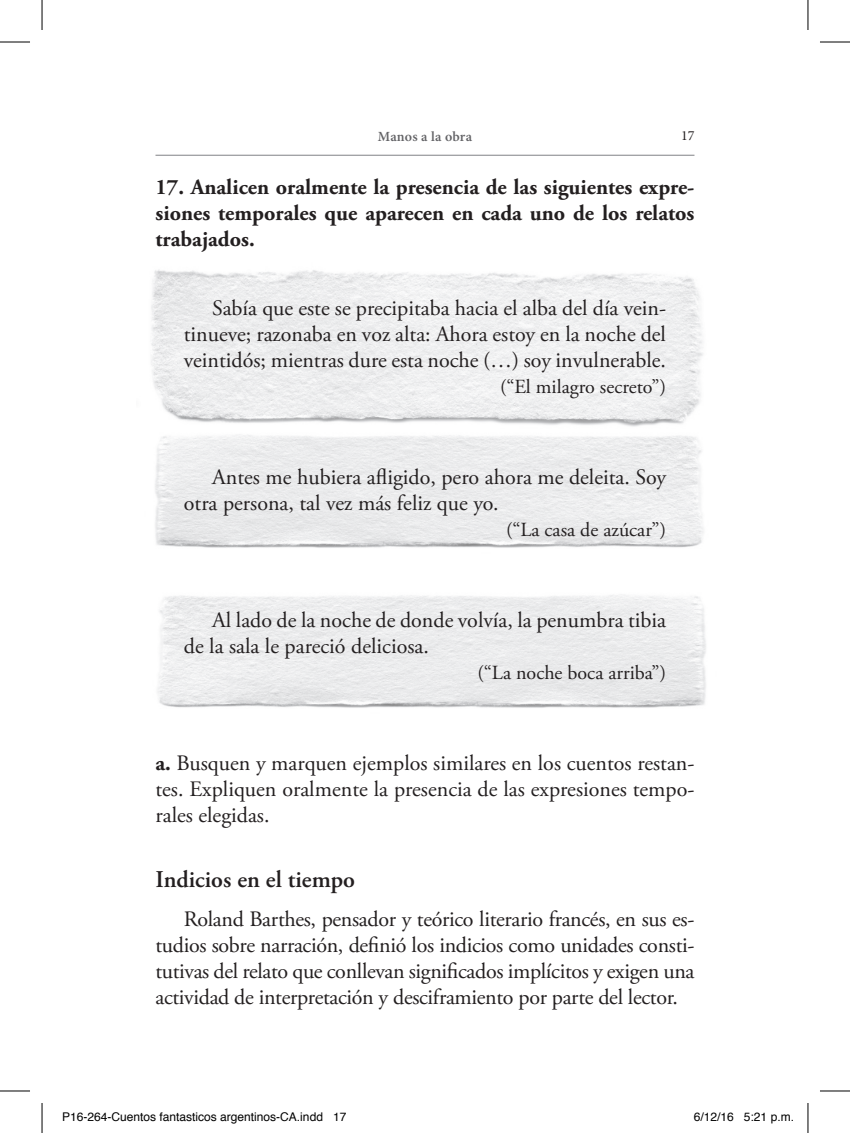
<style>
.page{position:relative;width:850px;height:1133px;background:#fff}
.page>*{position:absolute;margin:0;border:0;box-sizing:border-box;transform-origin:0 0}
.t1{font:600 24px "Adobe Garamond Pro";color:#231f20}
.t2{font:22px/26px "Adobe Garamond Pro";color:#231f20;text-align:justify}
.t3{font:700 22px/26px "Adobe Garamond Pro";color:#231f20;text-align:justify}
.t4{font:20px "Adobe Garamond Pro";color:#231f20}
.t5{font:600 14px "Minion Pro";letter-spacing:.01em;color:#636366}
.t6{font:14px "Minion Pro";color:#231f20}
.t7{font:12px "Helvetica";color:#000}
.s1{font-weight:700}
</style>
<div class="page">
<hr style="left:155px;top:155px;width:539px;height:1px;background:#808285">
<img style="left:151px;top:270px;width:552px;height:157px">
<img style="left:155px;top:434px;width:549px;height:114px">
<img style="left:157px;top:594px;width:549px;height:114px">
<hr style="left:0;top:42px;width:30px;height:1px;background:#000">
<hr style="left:819px;top:42px;width:30px;height:1px;background:#000">
<hr style="left:0;top:1090px;width:30px;height:1px;background:#000">
<hr style="left:819px;top:1090px;width:30px;height:1px;background:#000">
<hr style="left:42px;top:0;width:1px;height:30px;background:#000">
<hr style="left:42px;top:1103px;width:1px;height:30px;background:#000">
<hr style="left:807px;top:0;width:1px;height:30px;background:#000">
<hr style="left:807px;top:1103px;width:1px;height:30px;background:#000">
<p class="t5" style="left:378px;top:128px;width:96px">Manos a la obra</p>
<p class="t6" style="left:681px;top:127px;width:15px">17</p>
<p class="t3" style="left:155px;top:174px;width:540px">17. Analicen oralmente la presencia de las siguientes expre&shy;siones temporales que aparecen en cada uno de los relatos trabajados.</p>
<p class="t2" style="left:184px;top:296px;width:483px;text-indent:28px">Sabía que este se precipitaba hacia el alba del día vein&shy;tinueve; razonaba en voz alta: Ahora estoy en la noche del veintidós; mientras dure esta noche (…) soy invulnerable.</p>
<p class="t4" style="left:500px;top:375px;width:167px">(“El milagro secreto”)</p>
<p class="t2" style="left:184px;top:465px;width:483px;text-indent:28px">Antes me hubiera afligido, pero ahora me deleita. Soy otra persona, tal vez más feliz que yo.</p>
<p class="t4" style="left:506px;top:518px;width:161px">(“La casa de azúcar”)</p>
<p class="t2" style="left:184px;top:608px;width:483px;text-indent:28px">Al lado de la noche de donde volvía, la penumbra tibia de la sala le pareció deliciosa.</p>
<p class="t4" style="left:477px;top:661px;width:190px">(“La noche boca arriba”)</p>
<p class="t2" style="left:155px;top:751px;width:540px"><span class="s1">a.</span> Busquen y marquen ejemplos similares en los cuentos restan&shy;tes. Expliquen oralmente la presencia de las expresiones tempo&shy;rales elegidas.</p>
<p class="t1" style="left:155px;top:866px;width:201px">Indicios en el tiempo</p>
<p class="t2" style="left:155px;top:907px;width:540px;text-indent:28px">Roland Barthes, pensador y teórico literario francés, en sus es&shy;tudios sobre narración, definió los indicios como unidades consti&shy;tutivas del relato que conllevan significados implícitos y exigen una actividad de interpretación y desciframiento por parte del lector.</p>
<p class="t7" style="left:62px;top:1107px;width:286px">P16-264-Cuentos fantasticos argentinos-CA.indd 17</p>
<p class="t7" style="left:693px;top:1107px;width:102px">6/12/16 5:21 p.m.</p>
</div>
